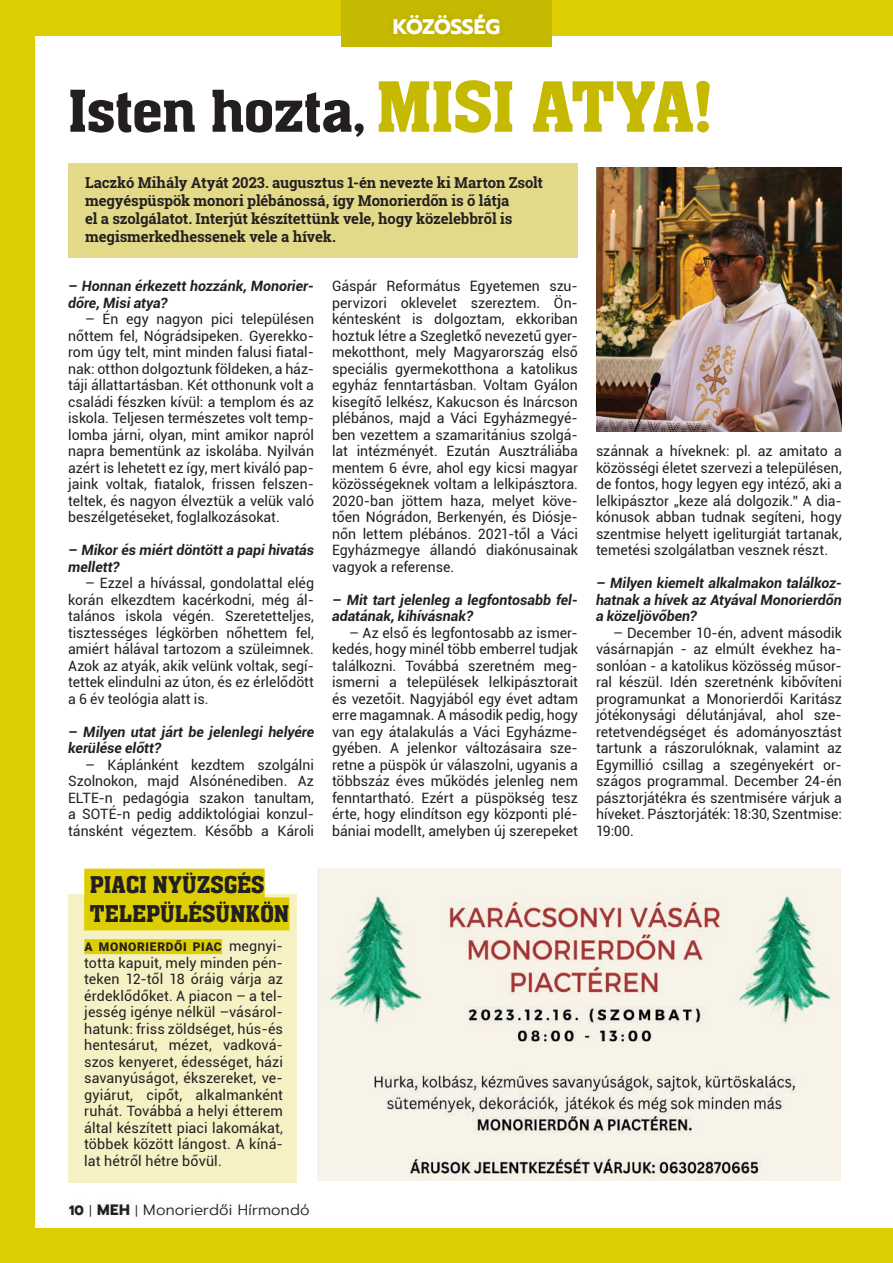
<style>
.page{position:relative;width:893px;height:1263px;background:#fff}
.page>*{position:absolute;margin:0;border:0;box-sizing:border-box;transform-origin:0 0}
.t1{font:60px "aka Chen";letter-spacing:-.005em;color:#231f20}
.t2{font:24px/28.8px "aka Chen";color:#231f20}
.t3{font:700 21px "Prompt";letter-spacing:-.025em;color:#fff}
.t4{font:700 15px/18px "Roboto Slab";letter-spacing:-.01em;color:#231f20}
.t5{font:300 15px "Prompt";letter-spacing:.01em;color:#231f20}
.t6{font:14.25px/16.5px "Roboto";color:#231f20;text-align:justify}
.t7{font:italic 700 14.25px/16.5px "Roboto";color:#231f20}
.t8{font:900 12px "Roboto";letter-spacing:.055em;color:#231f20}
.s1{font-size:72px;color:#c6b901}
.s2{font-weight:400;font-size:14.25px}
.s3{font-weight:700;font-size:13.5px}
.s4{font-size:12px}
.s5{font-weight:700}
</style>
<div class="page">
<div style="left:0;top:0;width:34px;height:1263px;background:#ddce01"></div>
<div style="left:0;top:1229px;width:893px;height:34px;background:#ddce01"></div>
<div style="left:0;top:0;width:893px;height:35px;background:#ddce01"></div>
<div style="left:341px;top:0;width:211px;height:47px;background:#c6b901"></div>
<div style="left:385px;top:7px;width:123px;height:36px;background:#c2b501"></div>
<div style="left:68px;top:164px;width:510px;height:94px;background:#e3da89"></div>
<img style="left:597px;top:168px;width:244px;height:264px">
<div style="left:68px;top:894px;width:229px;height:288px;background:#f5f1c4"></div>
<div style="left:84px;top:939px;width:138px;height:15px;background:#ddce01"></div>
<div style="left:84px;top:869px;width:181px;height:33px;background:#ddce01"></div>
<div style="left:84px;top:897px;width:205px;height:33px;background:#ddce01"></div>
<img style="left:317px;top:869px;width:524px;height:312px">
<h3 class="t3" style="left:393px;top:11px;width:109px">KÖZÖSSÉG</h3>
<h1 class="t1" style="left:68px;top:81px;width:645px">Isten hozta, <span class="s1">MISI ATYA!</span></h1>
<p class="t4" style="left:85px;top:173px;width:460px">Laczkó Mihály Atyát 2023. augusztus 1-én nevezte ki Marton Zsolt megyéspüspök monori plébánossá, így Monorierdőn is ő látja<br>el a szolgálatot. Interjút készítettünk vele, hogy közelebbről is megismerkedhessenek vele a hívek.</p>
<p class="t7" style="left:68px;top:277px;width:247px">– Honnan érkezett hozzánk, Monorier&shy;dőre, Misi atya?</p>
<p class="t6" style="left:68px;top:310px;width:247px;text-indent:17px">– Én egy nagyon pici településen nőttem fel, Nógrádsipeken. Gyerekko&shy;rom úgy telt, mint minden falusi fiatal&shy;nak: otthon dolgoztunk földeken, a ház&shy;táji állattartásban. Két otthonunk volt a családi fészken kívül: a templom és az iskola. Teljesen természetes volt temp&shy;lomba járni, olyan, mint amikor napról napra bementünk az iskolába. Nyilván azért is lehetett ez így, mert kiváló pap&shy;jaink voltak, fiatalok, frissen felszen&shy;teltek, és nagyon élveztük a velük való beszélgetéseket, foglalkozásokat.</p>
<p class="t7" style="left:68px;top:541px;width:247px">– Mikor és miért döntött a papi hivatás mellett?</p>
<p class="t6" style="left:68px;top:574px;width:247px;text-indent:17px">– Ezzel a hívással, gondolattal elég korán elkezdtem kacérkodni, még ál&shy;talános iskola végén. Szeretetteljes, tisztességes légkörben nőhettem fel, amiért hálával tartozom a szüleimnek.<br>Azok az atyák, akik velünk voltak, segí&shy;tettek elindulni az úton, és ez érlelődött a 6 év teológia alatt is.</p>
<p class="t7" style="left:68px;top:723px;width:247px">– Milyen utat járt be jelenlegi helyére kerülése előtt?</p>
<p class="t6" style="left:68px;top:756px;width:247px;text-indent:17px">– Káplánként kezdtem szolgálni Szolnokon, majd Alsónénediben. Az ELTE-n pedagógia szakon tanultam, a SOTÉ-n pedig addiktológiai konzul&shy;tánsként végeztem. Később a Károli</p>
<h2 class="t2" style="left:90px;top:872px;width:201px">PIACI NYÜZSGÉS<br>TELEPÜLÉSÜNKÖN</h2>
<p class="t8" style="left:84px;top:938px;width:200px">A MONORIERDŐI PIAC <span class="s2">megnyi-</span></p>
<p class="t6" style="left:84px;top:954px;width:200px">totta kapuit, mely minden pén&shy;teken 12-től 18 óráig várja az érdeklődőket. A piacon – a tel&shy;jesség igénye nélkül –vásárol&shy;hatunk: friss zöldséget, hús-és hentesárut, mézet, vadková&shy;szos kenyeret, édességet, házi savanyúságot, ékszereket, ve&shy;gyiárut, cipőt, alkalmanként ruhát. Továbbá a helyi étterem által készített piaci lakomákat, többek között lángost. A kíná&shy;lat hétről hétre bővül.</p>
<p class="t5" style="left:69px;top:1199px;width:242px"><span class="s3">10</span> <span class="s4">|</span> <span class="s5">MEH</span> <span class="s4">|</span> Monorierdői Hírmondó</p>
<p class="t6" style="left:332px;top:277px;width:247px">Gáspár Református Egyetemen szu&shy;pervizori oklevelet szereztem. Ön&shy;kéntesként is dolgoztam, ekkoriban hoztuk létre a Szegletkő nevezetű gyer&shy;mekotthont, mely Magyarország első speciális gyermekotthona a katolikus egyház fenntartásban. Voltam Gyálon kisegítő lelkész, Kakucson és Inárcson plébános, majd a Váci Egyházmegyé&shy;ben vezettem a szamaritánius szolgá&shy;lat intézményét. Ezután Ausztráliába mentem 6 évre, ahol egy kicsi magyar közösségeknek voltam a lelkipásztora.<br>2020-ban jöttem haza, melyet köve&shy;tően Nógrádon, Berkenyén, és Diósje&shy;nőn lettem plébános. 2021-től a Váci Egyházmegye állandó diakónusainak vagyok a referense.</p>
<p class="t7" style="left:332px;top:591px;width:247px">– Mit tart jelenleg a legfontosabb fel&shy;adatának, kihívásnak?</p>
<p class="t6" style="left:332px;top:624px;width:247px;text-indent:17px">– Az első és legfontosabb az ismer&shy;kedés, hogy minél több emberrel tudjak találkozni. Továbbá szeretném meg&shy;ismerni a települések lelkipásztorait és vezetőit. Nagyjából egy évet adtam erre magamnak. A második pedig, hogy van egy átalakulás a Váci Egyházme&shy;gyében. A jelenkor változásaira sze&shy;retne a püspök úr válaszolni, ugyanis a többszáz éves működés jelenleg nem fenntartható. Ezért a püspökség tesz érte, hogy elindítson egy központi plé&shy;bániai modellt, amelyben új szerepeket</p>
<p class="t6" style="left:596px;top:442px;width:247px">szánnak a híveknek: pl. az amitato a közösségi életet szervezi a településen, de fontos, hogy legyen egy intéző, aki a lelkipásztor „keze alá dolgozik.” A dia&shy;kónusok abban tudnak segíteni, hogy szentmise helyett igeliturgiát tartanak, temetési szolgálatban vesznek részt.</p>
<p class="t7" style="left:596px;top:574px;width:247px;text-align:justify">– Milyen kiemelt alkalmakon találkoz&shy;hatnak a hívek az Atyával Monorierdőn a közeljövőben?</p>
<p class="t6" style="left:596px;top:624px;width:247px;text-indent:17px">– December 10-én, advent második vásárnapján - az elmúlt évekhez ha&shy;sonlóan - a katolikus közösség műsor&shy;ral készül. Idén szeretnénk kibővíteni programunkat a Monorierdői Karitász jótékonysági délutánjával, ahol sze&shy;retetvendégséget és adományosztást tartunk a rászorulóknak, valamint az Egymillió csillag a szegényekért or&shy;szágos programmal. December 24-én pásztorjátékra és szentmisére várjuk a híveket. Pásztorjáték: 18:30, Szentmise:<br>19:00.</p>
</div>
